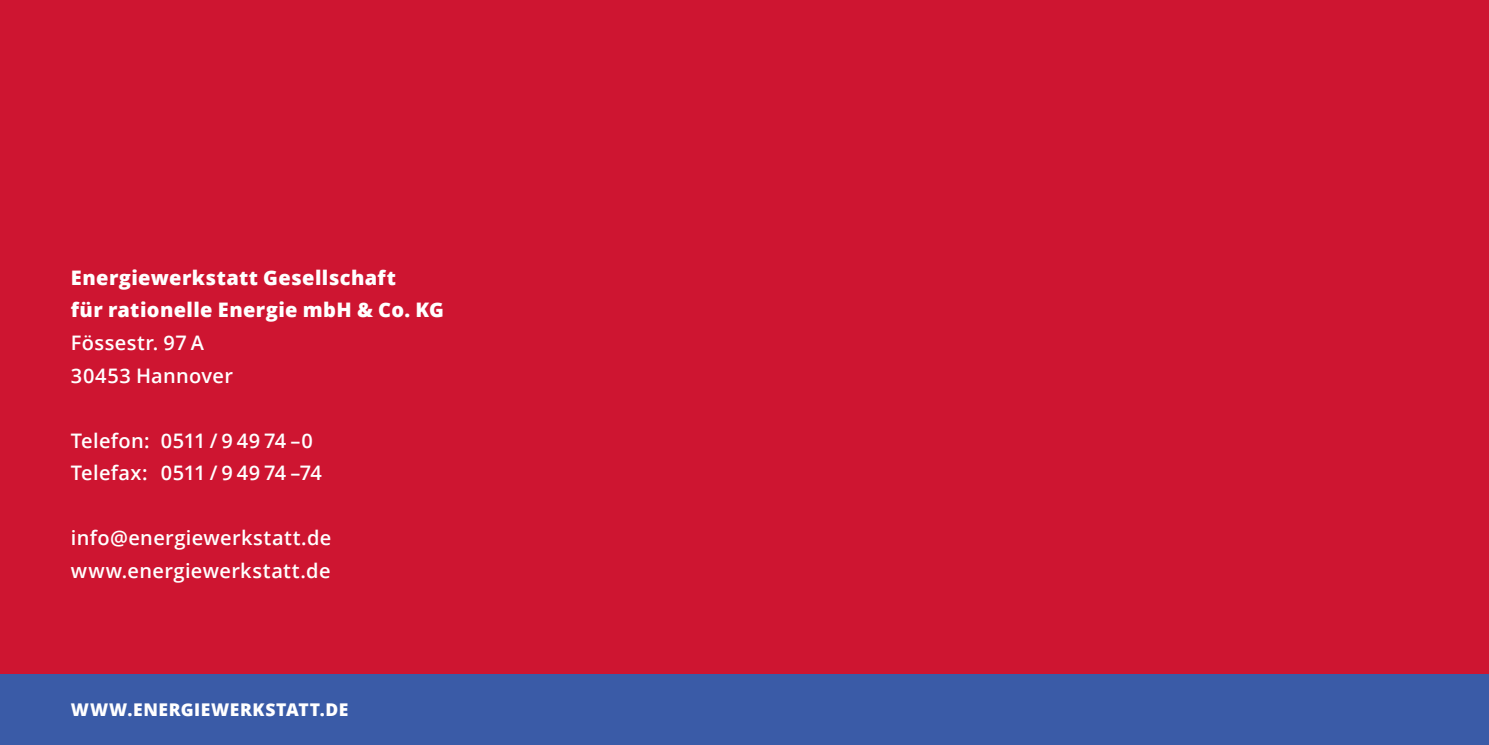
<style>
.page{position:relative;width:1489px;height:745px;background:#fff}
.page>*{position:absolute;margin:0;border:0;box-sizing:border-box;transform-origin:0 0}
.t1{font:600 20px/32.5px "Open Sans";letter-spacing:.02em;color:#fff}
.t2{font:800 20px/32.5px "Open Sans";letter-spacing:.02em;color:#fff}
.t3{font:800 17.5px "Open Sans";letter-spacing:.035em;color:#fff}
</style>
<div class="page">
<div style="left:0;top:0;width:1488px;height:674px;background:#ce1531"></div>
<div style="left:0;top:673px;width:1488px;height:71px;background:#3a5ba7"></div>
<p class="t2" style="left:71px;top:260px;width:374px">Energiewerkstatt Gesellschaft<br>für rationelle Energie mbH &amp; Co. KG</p>
<p class="t1" style="left:71px;top:326px;width:164px">Fössestr. 97 A<br>30453 Hannover</p>
<p class="t1" style="left:71px;top:423px;width:252px">Telefon: 0511 / 9 49 74 –0<br>Telefax: 0511 / 9 49 74 –74</p>
<p class="t1" style="left:71px;top:521px;width:262px">info@energiewerkstatt.de www.energiewerkstatt.de</p>
<p class="t3" style="left:71px;top:696px;width:279px">WWW.ENERGIEWERKSTATT.DE</p>
</div>
